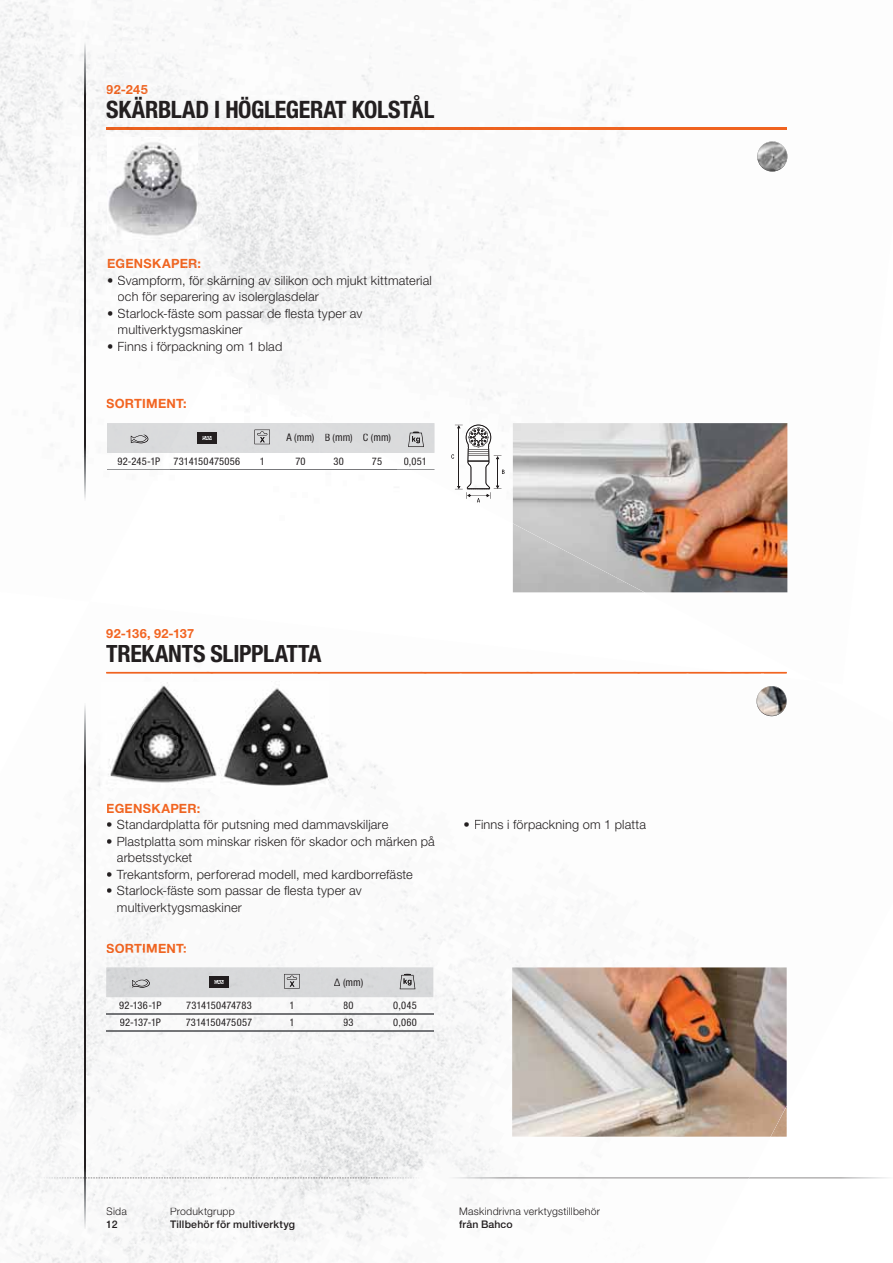
<style>
.page{position:relative;width:893px;height:1263px;background:#fff}
.page>*{position:absolute;margin:0;border:0;box-sizing:border-box;transform-origin:0 0}
.t1{font:700 condensed 24px "Helvetica Neue LT Std";letter-spacing:-.015em;color:#231f20}
.t2{font:300 12.75px/16.5px "Helvetica Neue LT Std";letter-spacing:.015em;color:#231f20}
.t3{font:700 12.75px "Helvetica Neue LT Std";letter-spacing:.015em;color:#f26522}
.t4{font:700 12.75px "Helvetica Neue LT Std";letter-spacing:.02em;color:#f06521}
.t5{font:700 12.75px "Helvetica Neue LT Std";letter-spacing:.02em;color:#ef6421}
.t6{font:condensed 10.5px "Helvetica Neue LT Std";letter-spacing:.015em;color:#231f20}
.t7{font:300 10.5px "Helvetica Neue LT Std";letter-spacing:.02em;color:#231f20}
.t8{font:500 10.5px "Helvetica Neue LT Std";letter-spacing:.02em;color:#231f20}
.s1{color:#ee6421}
.s2{color:#ef6421}
.s3{color:#f26522}
.s4{color:#f06521}
.s5{font-stretch:normal}
</style>
<div class="page">
<img style="left:379px;top:15px;width:357px;height:296px">
<img style="left:0;top:0;width:379px;height:379px">
<img style="left:326px;top:311px;width:187px;height:163px">
<img style="left:51px;top:379px;width:34px;height:120px">
<img style="left:85px;top:42px;width:1px;height:457px">
<img style="left:106px;top:128px;width:681px;height:1px">
<img style="left:107px;top:138px;width:90px;height:102px">
<img style="left:757px;top:141px;width:30px;height:31px">
<svg style="left:451px;top:424px;width:53px;height:66px"></svg>
<img style="left:513px;top:423px;width:274px;height:169px">
<img style="left:108px;top:259px;width:92px;height:9px">
<svg style="left:108px;top:278px;width:4px;height:4px"></svg>
<img style="left:118px;top:275px;width:314px;height:12px">
<img style="left:118px;top:292px;width:201px;height:12px">
<svg style="left:108px;top:311px;width:4px;height:4px"></svg>
<img style="left:118px;top:308px;width:244px;height:12px">
<img style="left:118px;top:325px;width:125px;height:12px">
<svg style="left:108px;top:344px;width:4px;height:4px"></svg>
<img style="left:119px;top:342px;width:163px;height:11px">
<img style="left:107px;top:85px;width:41px;height:9px">
<img style="left:107px;top:95px;width:327px;height:23px">
<img style="left:84px;top:671px;width:83px;height:71px">
<img style="left:0;top:902px;width:498px;height:315px">
<img style="left:0;top:1020px;width:368px;height:243px">
<img style="left:167px;top:671px;width:112px;height:3px">
<img style="left:0;top:1138px;width:178px;height:125px">
<img style="left:219px;top:902px;width:83px;height:113px">
<img style="left:279px;top:671px;width:96px;height:296px">
<img style="left:302px;top:722px;width:392px;height:319px">
<img style="left:375px;top:671px;width:319px;height:230px">
<img style="left:163px;top:1237px;width:65px;height:26px">
<img style="left:525px;top:671px;width:169px;height:171px">
<img style="left:344px;top:1218px;width:68px;height:45px">
<img style="left:660px;top:677px;width:114px;height:106px">
<img style="left:463px;top:1056px;width:199px;height:176px">
<svg style="left:558px;top:963px;width:13px;height:4px"></svg>
<img style="left:584px;top:1223px;width:78px;height:9px">
<img style="left:662px;top:1177px;width:110px;height:2px">
<img style="left:85px;top:703px;width:1px;height:525px">
<img style="left:106px;top:672px;width:100px;height:1px">
<img style="left:206px;top:672px;width:107px;height:1px">
<img style="left:313px;top:672px;width:107px;height:1px">
<img style="left:420px;top:672px;width:106px;height:1px">
<img style="left:526px;top:672px;width:29px;height:1px">
<img style="left:106px;top:1013px;width:327px;height:1px">
<img style="left:106px;top:1030px;width:327px;height:1px">
<img style="left:394px;top:1009px;width:22px;height:1px">
<img style="left:120px;top:1018px;width:41px;height:8px">
<img style="left:186px;top:1018px;width:66px;height:8px">
<svg style="left:290px;top:1018px;width:3px;height:8px"></svg>
<svg style="left:344px;top:1018px;width:9px;height:8px"></svg>
<img style="left:394px;top:1018px;width:22px;height:9px">
<img style="left:101px;top:682px;width:227px;height:106px">
<img style="left:756px;top:686px;width:31px;height:30px">
<img style="left:512px;top:967px;width:275px;height:170px">
<svg style="left:106px;top:967px;width:327px;height:42px"></svg>
<img style="left:107px;top:943px;width:79px;height:10px">
<img style="left:188px;top:820px;width:200px;height:12px">
<img style="left:165px;top:835px;width:270px;height:13px">
<img style="left:165px;top:853px;width:25px;height:11px">
<img style="left:125px;top:869px;width:288px;height:12px">
<img style="left:125px;top:886px;width:237px;height:11px">
<img style="left:118px;top:902px;width:124px;height:12px">
<svg style="left:464px;top:822px;width:5px;height:5px"></svg>
<img style="left:475px;top:820px;width:171px;height:12px">
<img style="left:107px;top:1207px;width:20px;height:8px">
<svg style="left:107px;top:1220px;width:10px;height:8px"></svg>
<img style="left:460px;top:1208px;width:140px;height:9px">
<img style="left:463px;top:1220px;width:49px;height:8px">
<img style="left:171px;top:1208px;width:63px;height:9px">
<img style="left:170px;top:1220px;width:125px;height:10px">
<img style="left:214px;top:1178px;width:208px;height:1px">
<img style="left:449px;top:1178px;width:300px;height:1px">
<img style="left:141px;top:366px;width:208px;height:108px">
<img style="left:348px;top:441px;width:104px;height:49px">
<img style="left:466px;top:490px;width:90px;height:103px">
<img style="left:555px;top:591px;width:208px;height:86px">
<img style="left:762px;top:652px;width:25px;height:29px">
<img style="left:730px;top:672px;width:57px;height:1px">
<svg style="left:107px;top:423px;width:327px;height:47px"></svg>
<img style="left:513px;top:523px;width:132px;height:69px">
<p class="t5" style="left:106px;top:85px;width:43px"><span class="s1">92</span>-245</p>
<h1 class="t1" style="left:106px;top:96px;width:330px">SKÄRBLAD I HÖGLEGERAT KOLSTÅL</h1>
<p class="t4" style="left:107px;top:259px;width:96px"><span class="s2">EG</span>ENSKAP<span class="s2">ER</span><span class="s3">:</span></p>
<p class="t2" style="left:118px;top:273px;width:316px;text-indent:-11px">• Svampform, för skärning av silikon och mjukt kittmaterial och för separering av isolerglasdelar</p>
<p class="t2" style="left:118px;top:306px;width:246px;text-indent:-11px">• Starlock-fäste som passar de flesta typer av multiverktygsmaskiner</p>
<p class="t2" style="left:107px;top:339px;width:177px">• Finns i förpackning om 1 blad</p>
<p class="t3" style="left:106px;top:399px;width:82px">SORTIMENT:</p>
<p class="t6" style="left:287px;top:431px;width:68px">A (mm) B (mm)</p>
<p class="t6" style="left:363px;top:432px;width:30px">C (mm)</p>
<p class="t6" style="left:117px;top:455px;width:44px">92-245-1P</p>
<p class="t6" style="left:404px;top:455px;width:25px">0,051</p>
<p class="t6" style="left:174px;top:455px;width:68px">7314150475056</p>
<p class="t6" style="left:260px;top:455px;width:7px">1</p>
<p class="t6" style="left:295px;top:455px;width:12px">70</p>
<p class="t6" style="left:334px;top:455px;width:12px">30</p>
<p class="t6" style="left:372px;top:455px;width:12px">75</p>
<p class="t3" style="left:106px;top:629px;width:89px">92-136, 92-137</p>
<h1 class="t1" style="left:106px;top:640px;width:217px">TREKANTS SLIPPLATTA</h1>
<p class="t4" style="left:106px;top:803px;width:96px">EGEN<span class="s3">SKAP</span><span class="s1">ER</span>:</p>
<p class="t2" style="left:106px;top:818px;width:283px">• Standardplatta för putsning med dammavskiljare</p>
<p class="t2" style="left:117px;top:834px;width:319px;text-indent:-11px">• Plastplatta som minskar risken för skador och märken på arbetsstycket</p>
<p class="t2" style="left:106px;top:867px;width:308px">• Trekantsform, perforerad modell, med kardborrefäste</p>
<p class="t2" style="left:117px;top:884px;width:246px;text-indent:-11px">• Starlock-fäste som passar de flesta typer av multiverktygsmaskiner</p>
<p class="t5" style="left:106px;top:943px;width:82px">SO<span class="s1">RT</span>IM<span class="s4">ENT:</span></p>
<p class="t6" style="left:334px;top:976px;width:31px"><span class="s5">Δ</span> (mm)</p>
<p class="t6" style="left:119px;top:999px;width:44px">92-136-1P</p>
<p class="t6" style="left:186px;top:999px;width:67px">7314150474783</p>
<p class="t6" style="left:289px;top:999px;width:7px">1</p>
<p class="t6" style="left:343px;top:999px;width:12px">80</p>
<p class="t6" style="left:393px;top:999px;width:25px">0,045</p>
<p class="t6" style="left:120px;top:1016px;width:43px">92-137-1P</p>
<p class="t6" style="left:186px;top:1016px;width:68px">7314150475057</p>
<p class="t6" style="left:289px;top:1016px;width:7px">1</p>
<p class="t6" style="left:343px;top:1016px;width:12px">93</p>
<p class="t6" style="left:393px;top:1016px;width:25px">0,060</p>
<p class="t2" style="left:463px;top:818px;width:184px">• Finns i förpackning om 1 platta</p>
<p class="t7" style="left:106px;top:1208px;width:22px">Sida</p>
<p class="t8" style="left:106px;top:1218px;width:13px">12</p>
<p class="t7" style="left:170px;top:1208px;width:66px">Produktgrupp</p>
<p class="t8" style="left:170px;top:1218px;width:127px">Tillbehör för multiverktyg</p>
<p class="t7" style="left:459px;top:1208px;width:142px">Maskindrivna verktygstillbehör</p>
<p class="t8" style="left:459px;top:1218px;width:55px">från Bahco</p>
</div>
